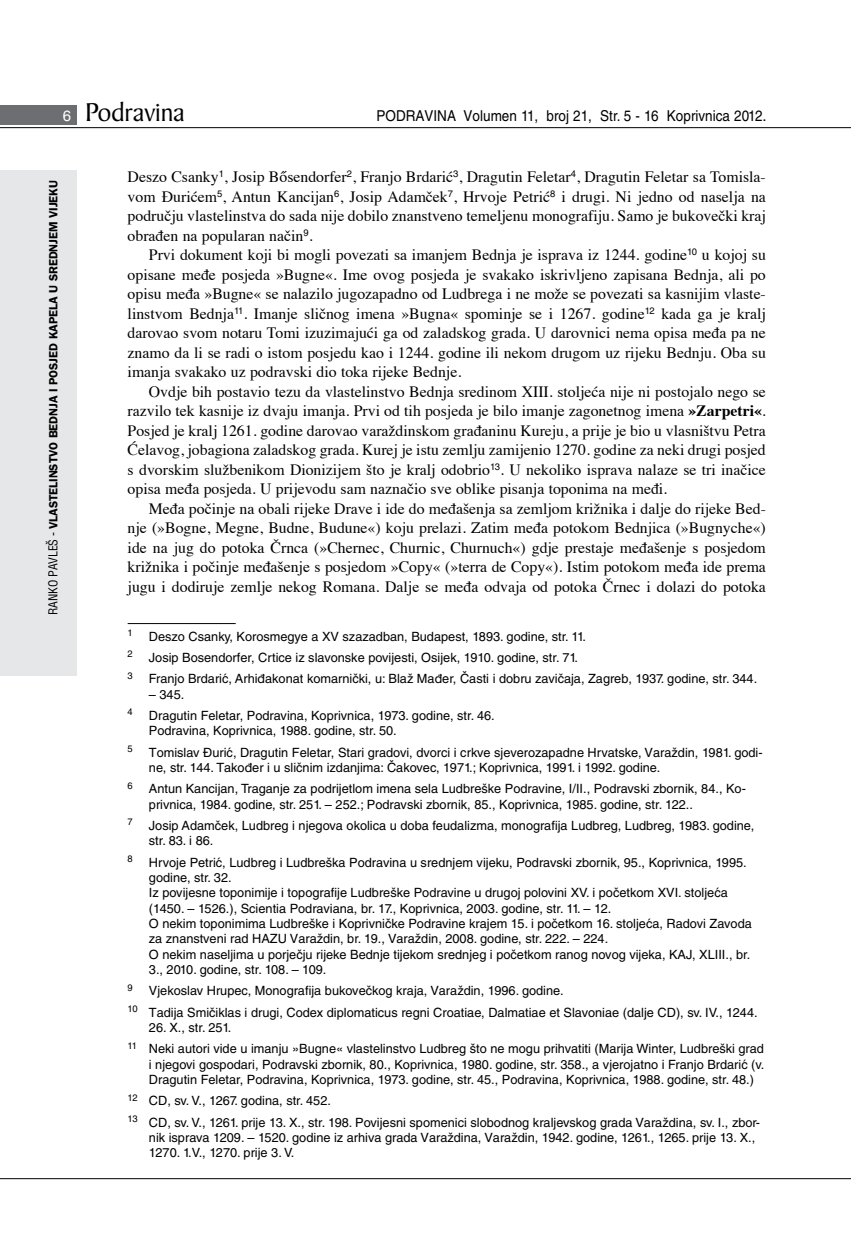
<style>
.page{position:relative;width:851px;height:1234px;background:#fff}
.page>*{position:absolute;margin:0;border:0;box-sizing:border-box;transform-origin:0 0}
.t1{font:27.6px "Baker Signet BT";color:#000}
.t2{font:15.75px/19.5px "Times";color:#000;text-align:justify}
.t3{font:15px "Helvetica LT Skin 29";color:#000;scale:.9 1}
.t4{font:12.75px/15.3px "Helvetica LT Skin 29";color:#000}
.t5{font:600 12px "ITC Franklin Gothic Skin 29";letter-spacing:-.005em;color:#000}
.t6{font:9.45px "Helvetica LT Skin 29";color:#000}
.s1{font-family:"Helvetica LT Skin 29";font-size:15px;color:#fff}
.s2{font-family:"Helvetica LT Skin 29";font-weight:400;font-stretch:condensed}
.s3{font-weight:700}
</style>
<div class="page">
<div style="left:0;top:170px;width:77px;height:505px;background:#e6e7e8"></div>
<div style="left:0;top:105px;width:77px;height:19px;background:#6d6e71"></div>
<hr style="left:0;top:127px;width:850px;height:1px;background:#000">
<hr style="left:0;top:1177px;width:850px;height:1px;background:#000">
<hr style="left:128px;top:623px;width:108px;height:1px;background:#000">
<h1 class="t1" style="left:63px;top:95px;width:123px"><span class="s1">6</span> Podravina</h1>
<p class="t3" style="left:376px;top:107px;width:435px">PODRAVINA Volumen 11, broj 21, Str. 5 - 16 Koprivnica 2012.</p>
<p class="t5" style="left:46px;top:614px;width:436px;rotate:-90deg"><span class="s2">RANKO PAVLEŠ -</span> VLASTELINSTVO BEDNJA I POSJED KAPELA U SREDNJEM VIJEKU</p>
<p class="t2" style="left:128px;top:166px;width:639px">Deszo Csanky<sup>1</sup>, Josip Bősendorfer<sup>2</sup>, Franjo Brdarić<sup>3</sup>, Dragutin Feletar<sup>4</sup>, Dragutin Feletar sa Tomisla&shy;vom Đurićem<sup>5</sup>, Antun Kancijan<sup>6</sup>, Josip Adamček<sup>7</sup>, Hrvoje Petrić<sup>8</sup> i drugi. Ni jedno od naselja na području vlastelinstva do sada nije dobilo znanstveno temeljenu monografiju. Samo je bukovečki kraj obrađen na popularan način<sup>9</sup>.</p>
<p class="t2" style="left:128px;top:244px;width:639px;text-indent:21px">Prvi dokument koji bi mogli povezati sa imanjem Bednja je isprava iz 1244. godine<sup>10</sup> u kojoj su opisane međe posjeda »Bugne«. Ime ovog posjeda je svakako iskrivljeno zapisana Bednja, ali po opisu međa »Bugne« se nalazilo jugozapadno od Ludbrega i ne može se povezati sa kasnijim vlaste&shy;linstvom Bednja<sup>11</sup>. Imanje sličnog imena »Bugna« spominje se i 1267. godine<sup>12</sup> kada ga je kralj darovao svom notaru Tomi izuzimajući ga od zaladskog grada. U darovnici nema opisa međa pa ne znamo da li se radi o istom posjedu kao i 1244. godine ili nekom drugom uz rijeku Bednju. Oba su imanja svakako uz podravski dio toka rijeke Bednje.</p>
<p class="t2" style="left:128px;top:380px;width:639px;text-indent:21px">Ovdje bih postavio tezu da vlastelinstvo Bednja sredinom XIII. stoljeća nije ni postojalo nego se razvilo tek kasnije iz dvaju imanja. Prvi od tih posjeda je bilo imanje zagonetnog imena <span class="s3">»Zarpetri«</span>.<br>Posjed je kralj 1261. godine darovao varaždinskom građaninu Kureju, a prije je bio u vlasništvu Petra Ćelavog, jobagiona zaladskog grada. Kurej je istu zemlju zamijenio 1270. godine za neki drugi posjed s dvorskim službenikom Dionizijem što je kralj odobrio<sup>13</sup>. U nekoliko isprava nalaze se tri inačice opisa međa posjeda. U prijevodu sam naznačio sve oblike pisanja toponima na međi.</p>
<p class="t2" style="left:128px;top:497px;width:639px;text-indent:21px">Međa počinje na obali rijeke Drave i ide do međašenja sa zemljom križnika i dalje do rijeke Bed&shy;nje (»Bogne, Megne, Budne, Budune«) koju prelazi. Zatim međa potokom Bednjica (»Bugnyche«) ide na jug do potoka Črnca (»Chernec, Churnic, Churnuch«) gdje prestaje međašenje s posjedom križnika i počinje međašenje s posjedom »Copy« (»terra de Copy«). Istim potokom međa ide prema jugu i dodiruje zemlje nekog Romana. Dalje se međa odvaja od potoka Črnec i dolazi do potoka</p>
<p class="t6" style="left:128px;top:627px;width:7px">1</p>
<p class="t4" style="left:149px;top:628px;width:438px">Deszo Csanky, Korosmegye a XV szazadban, Budapest, 1893. godine, str. 11.</p>
<p class="t6" style="left:128px;top:648px;width:7px">2</p>
<p class="t4" style="left:149px;top:649px;width:430px">Josip Bosendorfer, Crtice iz slavonske povijesti, Osijek, 1910. godine, str. 71.</p>
<p class="t6" style="left:128px;top:669px;width:7px">3</p>
<p class="t4" style="left:149px;top:671px;width:609px">Franjo Brdarić, Arhiđakonat komarnički, u: Blaž Mađer, Časti i dobru zavičaja, Zagreb, 1937. godine, str. 344.</p>
<p class="t4" style="left:149px;top:686px;width:37px">– 345.</p>
<p class="t6" style="left:128px;top:706px;width:7px">4</p>
<p class="t4" style="left:149px;top:707px;width:347px">Dragutin Feletar, Podravina, Koprivnica, 1973. godine, str. 46.<br>Podravina, Koprivnica, 1988. godine, str. 50.</p>
<p class="t6" style="left:128px;top:743px;width:7px">5</p>
<p class="t4" style="left:149px;top:744px;width:615px">Tomislav Đurić, Dragutin Feletar, Stari gradovi, dvorci i crkve sjeverozapadne Hrvatske, Varaždin, 1981. godi&shy;ne, str. 144. Također i u sličnim izdanjima: Čakovec, 1971.; Koprivnica, 1991. i 1992. godine.</p>
<p class="t6" style="left:128px;top:779px;width:7px">6</p>
<p class="t4" style="left:149px;top:781px;width:598px">Antun Kancijan, Traganje za podrijetlom imena sela Ludbreške Podravine, I/II., Podravski zbornik, 84., Ko&shy;privnica, 1984. godine, str. 251. – 252.; Podravski zbornik, 85., Koprivnica, 1985. godine, str. 122..</p>
<p class="t6" style="left:128px;top:816px;width:7px">7</p>
<p class="t4" style="left:149px;top:817px;width:607px">Josip Adamček, Ludbreg i njegova okolica u doba feudalizma, monografija Ludbreg, Ludbreg, 1983. godine, str. 83. i 86.</p>
<p class="t6" style="left:128px;top:853px;width:7px">8</p>
<p class="t4" style="left:149px;top:854px;width:604px">Hrvoje Petrić, Ludbreg i Ludbreška Podravina u srednjem vijeku, Podravski zbornik, 95., Koprivnica, 1995. godine, str. 32.<br>Iz povijesne toponimije i topografije Ludbreške Podravine u drugoj polovini XV. i početkom XVI. stoljeća (1450. – 1526.), Scientia Podraviana, br. 17., Koprivnica, 2003. godine, str. 11. – 12.<br>O nekim toponimima Ludbreške i Koprivničke Podravine krajem 15. i početkom 16. stoljeća, Radovi Zavoda za znanstveni rad HAZU Varaždin, br. 19., Varaždin, 2008. godine, str. 222. – 224.<br>O nekim naseljima u porječju rijeke Bednje tijekom srednjeg i početkom ranog novog vijeka, KAJ, XLIII., br.<br>3., 2010. godine, str. 108. – 109.</p>
<p class="t6" style="left:128px;top:981px;width:7px">9</p>
<p class="t4" style="left:128px;top:979px;width:631px;line-height:21.3px;text-indent:21px">Vjekoslav Hrupec, Monografija bukovečkog kraja, Varaždin, 1996. godine.<br><sup>10</sup> Tadija Smičiklas i drugi, Codex diplomaticus regni Croatiae, Dalmatiae et Slavoniae (dalje CD), sv. IV., 1244.</p>
<p class="t4" style="left:128px;top:1016px;width:637px;line-height:21.3px;text-indent:21px">26. X., str. 251.<br><sup>11</sup> Neki autori vide u imanju »Bugne« vlastelinstvo Ludbreg što ne mogu prihvatiti (Marija Winter, Ludbreški grad</p>
<p class="t4" style="left:149px;top:1056px;width:617px">i njegovi gospodari, Podravski zbornik, 80., Koprivnica, 1980. godine, str. 358., a vjerojatno i Franjo Brdarić (v.<br>Dragutin Feletar, Podravina, Koprivnica, 1973. godine, str. 45., Podravina, Koprivnica, 1988. godine, str. 48.)</p>
<p class="t4" style="left:128px;top:1089px;width:634px;line-height:21.3px"><sup>12</sup> CD, sv. V., 1267. godina, str. 452.<br><sup>13</sup> CD, sv. V., 1261. prije 13. X., str. 198. Povijesni spomenici slobodnog kraljevskog grada Varaždina, sv. I., zbor-</p>
<p class="t4" style="left:149px;top:1129px;width:607px">nik isprava 1209. – 1520. godine iz arhiva grada Varaždina, Varaždin, 1942. godine, 1261., 1265. prije 13. X.,<br>1270. 1.V., 1270. prije 3. V.</p>
</div>
